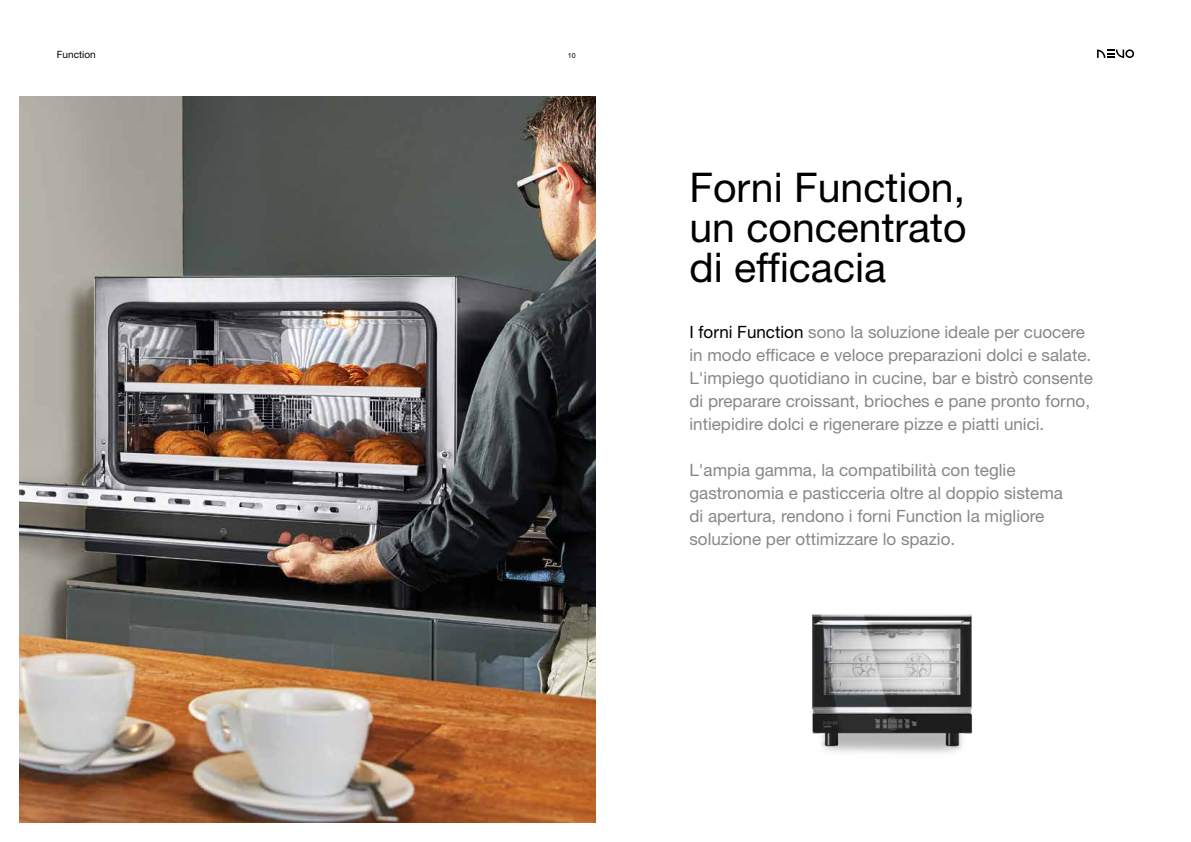
<style>
.page{position:relative;width:1191px;height:842px;background:#fff}
.page>*{position:absolute;margin:0;border:0;box-sizing:border-box;transform-origin:0 0}
.t1{font:41px/40px "Helvetica Neue LT Std";color:#000;text-align:justify}
.t2{font:17px/23px "Helvetica Neue LT Std";color:#878787}
.t3{font:10px "Helvetica Neue LT Std";color:#000}
.t4{font:7px "Helvetica Neue LT Std";color:#000}
.s1{color:#000}
</style>
<div class="page">
<img style="left:20px;top:96px;width:575px;height:726px">
<svg style="left:1097px;top:49px;width:37px;height:9px"></svg>
<img style="left:812px;top:614px;width:160px;height:139px">
<p class="t3" style="left:57px;top:49px;width:40px">Function</p>
<p class="t4" style="left:568px;top:51px;width:9px">10</p>
<h1 class="t1" style="left:689px;top:167px;width:279px">Forni Function, un concentrato di efficacia</h1>
<p class="t2" style="left:689px;top:320px;width:405px"><span class="s1">I forni Function</span> sono la soluzione ideale per cuocere in modo efficace e veloce preparazioni dolci e salate.<br>L'impiego quotidiano in cucine, bar e bistrò consente di preparare croissant, brioches e pane pronto forno, intiepidire dolci e rigenerare pizze e piatti unici.</p>
<p class="t2" style="left:689px;top:458px;width:375px">L'ampia gamma, la compatibilità con teglie gastronomia e pasticceria oltre al doppio sistema di apertura, rendono i forni Function la migliore soluzione per ottimizzare lo spazio.</p>
</div>
